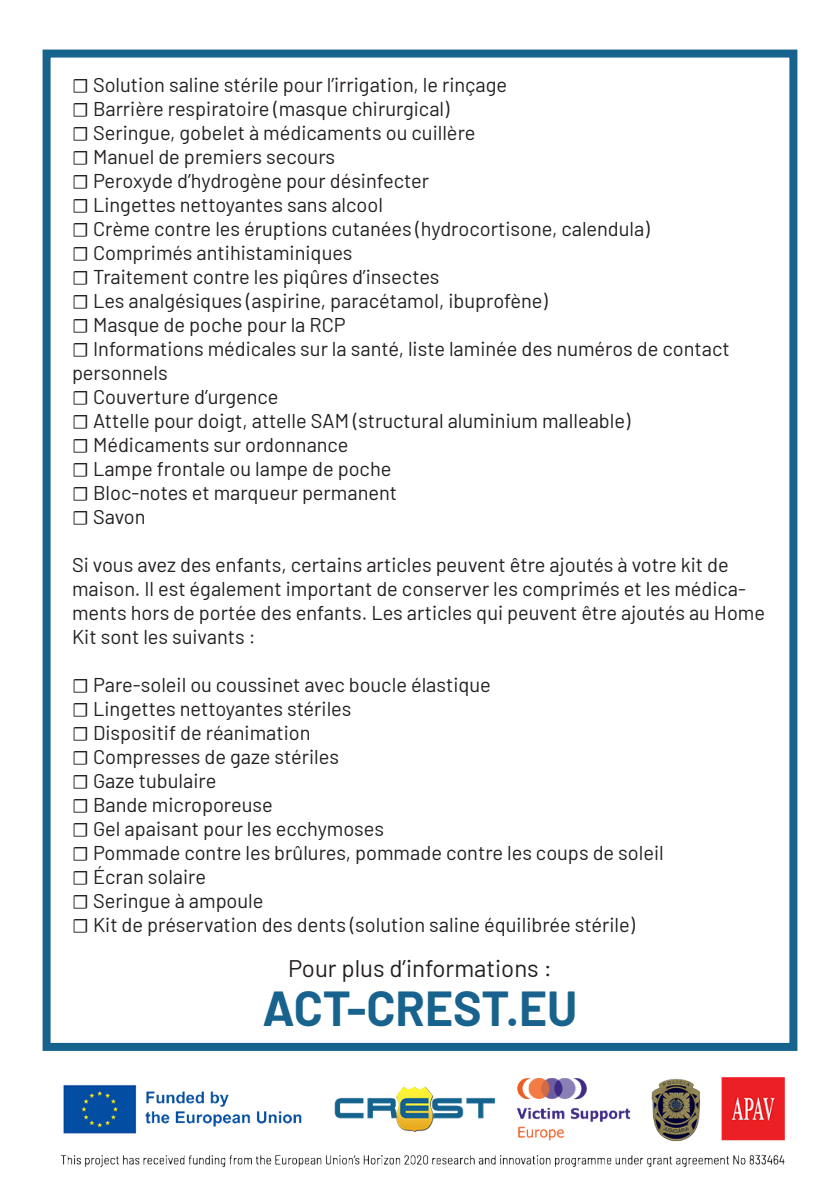
<style>
.page{position:relative;width:840px;height:1191px;background:#fff}
.page>*{position:absolute;margin:0;border:0;box-sizing:border-box;transform-origin:0 0}
.t1{font:700 48px "Barlow";color:#18638e}
.t2{font:24px "Barlow";color:#231f20}
.t3{font:20px/24px "Barlow";color:#231f20}
.s1{font-family:"Minion Pro"}
</style>
<div class="page">
<img style="left:42px;top:49px;width:756px;height:1119px">
<div style="left:43px;top:50px;width:754px;height:1001px;border:8px solid #16648e"></div>
<p class="t3" style="left:72px;top:71px;width:436px"><span class="s1">☐</span> Solution saline stérile pour l’irrigation, le rinçage</p>
<p class="t3" style="left:72px;top:95px;width:378px"><span class="s1">☐</span> Barrière respiratoire (masque chirurgical)</p>
<p class="t3" style="left:72px;top:119px;width:404px"><span class="s1">☐</span> Seringue, gobelet à médicaments ou cuillère</p>
<p class="t3" style="left:72px;top:143px;width:264px"><span class="s1">☐</span> Manuel de premiers secours</p>
<p class="t3" style="left:72px;top:167px;width:358px"><span class="s1">☐</span> Peroxyde d’hydrogène pour désinfecter</p>
<p class="t3" style="left:72px;top:191px;width:312px"><span class="s1">☐</span> Lingettes nettoyantes sans alcool</p>
<p class="t3" style="left:72px;top:215px;width:578px"><span class="s1">☐</span> Crème contre les éruptions cutanées (hydrocortisone, calendula)</p>
<p class="t3" style="left:72px;top:239px;width:282px"><span class="s1">☐</span> Comprimés antihistaminiques</p>
<p class="t3" style="left:72px;top:263px;width:368px"><span class="s1">☐</span> Traitement contre les piqûres d’insectes</p>
<p class="t3" style="left:72px;top:287px;width:477px"><span class="s1">☐</span> Les analgésiques (aspirine, paracétamol, ibuprofène)</p>
<p class="t3" style="left:72px;top:311px;width:275px"><span class="s1">☐</span> Masque de poche pour la RCP</p>
<p class="t3" style="left:72px;top:335px;width:658px"><span class="s1">☐</span> Informations médicales sur la santé, liste laminée des numéros de contact personnels</p>
<p class="t3" style="left:72px;top:383px;width:208px"><span class="s1">☐</span> Couverture d’urgence</p>
<p class="t3" style="left:72px;top:407px;width:559px"><span class="s1">☐</span> Attelle pour doigt, attelle SAM (structural aluminium malleable)</p>
<p class="t3" style="left:72px;top:431px;width:278px"><span class="s1">☐</span> Médicaments sur ordonnance</p>
<p class="t3" style="left:72px;top:455px;width:320px"><span class="s1">☐</span> Lampe frontale ou lampe de poche</p>
<p class="t3" style="left:72px;top:479px;width:326px"><span class="s1">☐</span> Bloc-notes et marqueur permanent</p>
<p class="t3" style="left:72px;top:503px;width:75px"><span class="s1">☐</span> Savon</p>
<p class="t3" style="left:72px;top:551px;width:694px">Si vous avez des enfants, certains articles peuvent être ajoutés à votre kit de maison. Il est également important de conserver les comprimés et les médica&shy;ments hors de portée des enfants. Les articles qui peuvent être ajoutés au Home Kit sont les suivants :</p>
<p class="t3" style="left:72px;top:671px;width:420px"><span class="s1">☐</span> Pare-soleil ou coussinet avec boucle élastique</p>
<p class="t3" style="left:72px;top:695px;width:281px"><span class="s1">☐</span> Lingettes nettoyantes stériles</p>
<p class="t3" style="left:72px;top:719px;width:240px"><span class="s1">☐</span> Dispositif de réanimation</p>
<p class="t3" style="left:72px;top:743px;width:268px"><span class="s1">☐</span> Compresses de gaze stériles</p>
<p class="t3" style="left:72px;top:767px;width:146px"><span class="s1">☐</span> Gaze tubulaire</p>
<p class="t3" style="left:72px;top:791px;width:202px"><span class="s1">☐</span> Bande microporeuse</p>
<p class="t3" style="left:72px;top:815px;width:313px"><span class="s1">☐</span> Gel apaisant pour les ecchymoses</p>
<p class="t3" style="left:72px;top:839px;width:593px"><span class="s1">☐</span> Pommade contre les brûlures, pommade contre les coups de soleil</p>
<p class="t3" style="left:72px;top:863px;width:135px"><span class="s1">☐</span> Écran solaire</p>
<p class="t3" style="left:72px;top:887px;width:193px"><span class="s1">☐</span> Seringue à ampoule</p>
<p class="t3" style="left:72px;top:911px;width:564px"><span class="s1">☐</span> Kit de préservation des dents (solution saline équilibrée stérile)</p>
<p class="t2" style="left:288px;top:950px;width:265px">Pour plus d’informations :</p>
<p class="t1" style="left:262px;top:973px;width:316px">ACT-CREST.EU</p>
</div>
